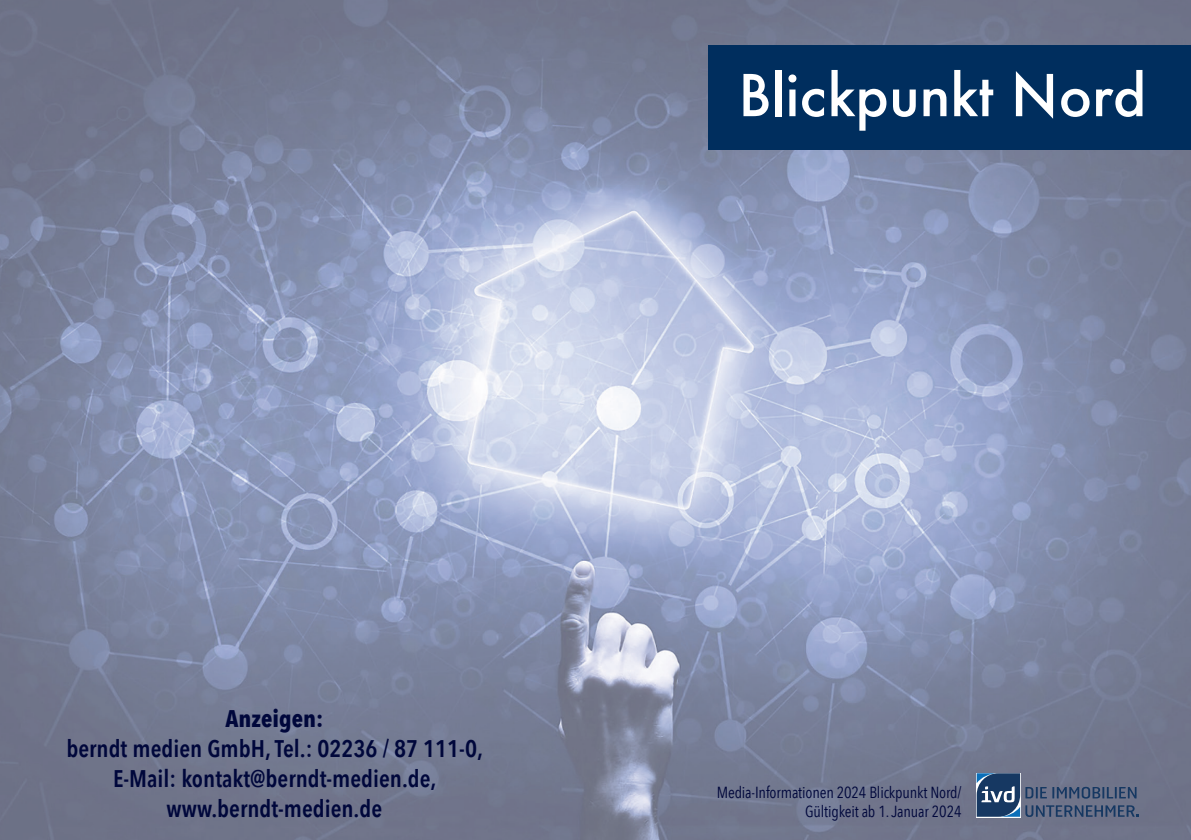
<style>
.page{position:relative;width:1191px;height:840px;background:#fff}
.page>*{position:absolute;margin:0;border:0;box-sizing:border-box;transform-origin:0 0}
.t1{font:500 56px "Futura";color:#fff}
.t2{font:600 24px/30px "Avenir Next Condensed";color:#00073b;text-align:center}
.t3{font:700 24px "Avenir Next Condensed";color:#00073b}
.t4{font:16px/19.2px "Avenir Next Condensed";letter-spacing:-.01em;color:#00073b;text-align:right}
</style>
<div class="page">
<img style="left:0;top:0;width:1191px;height:839px">
<svg style="left:976px;top:772px;width:163px;height:44px;background:#566682"></svg>
<div style="left:709px;top:45px;width:482px;height:105px;background:#002e5e"></div>
<p class="t3" style="left:225px;top:703px;width:99px">Anzeigen:</p>
<p class="t2" style="left:66px;top:732px;width:418px">berndt medien GmbH, Tel.: 02236 / 87 111-0,<br>E-Mail: kontakt@berndt-medien.de, www.berndt-medien.de</p>
<h1 class="t1" style="left:738px;top:57px;width:409px">Blickpunkt Nord</h1>
<p class="t4" style="left:717px;top:781px;width:246px">Media-Informationen 2024 Blickpunkt Nord/<br>Gültigkeit ab 1. Januar 2024</p>
</div>
